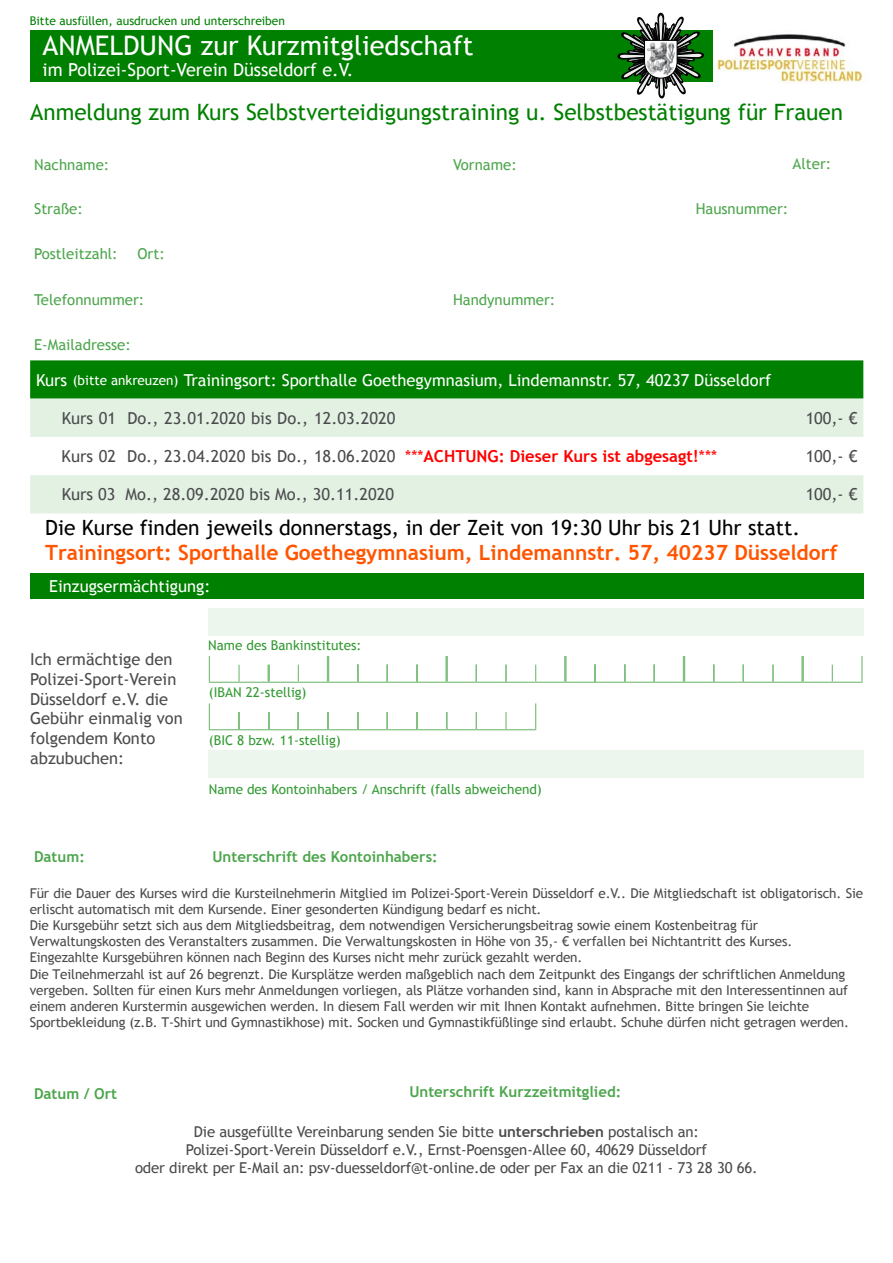
<style>
.page{position:relative;width:893px;height:1263px;background:#fff}
.page>*{position:absolute;margin:0;border:0;box-sizing:border-box;transform-origin:0 0}
.t1{font:27px "Trebuchet MS";color:#fff}
.t2{font:22.5px "Trebuchet MS";color:#008000}
.t3{font:700 21px "Trebuchet MS";color:#f50}
.t4{font:21px "Trebuchet MS";color:#000}
.t5{font:18px "Trebuchet MS";color:#fff}
.t6{font:16.5px/19.8px "Trebuchet MS";color:#4b4b4d}
.t7{font:16.5px "Trebuchet MS";color:#fff}
.t8{font:15px "Trebuchet MS";letter-spacing:-.01em;color:#4b4b4d}
.t9{font:15px "Trebuchet MS";color:#4da64d}
.t10{font:700 15px "Trebuchet MS";color:#4da64d}
.t11{font:13.5px/16.2px "Trebuchet MS";letter-spacing:-.01em;color:#4b4b4d}
.t12{font:13.5px "Trebuchet MS";color:#339a33}
.t13{font:13.5px "Trebuchet MS";color:#fff}
.t14{font:12px "Trebuchet MS";color:#008000}
.s1{font-size:16.5px}
.s2{color:#f00}
.s3{font-weight:700;color:#f00}
.s4{font-weight:700}
</style>
<div class="page">
<div style="left:208px;top:750px;width:655px;height:28px;background:#edf6ed"></div>
<svg style="left:209px;top:656px;width:1px;height:26px"></svg>
<hr style="left:861px;top:656px;width:2px;height:26px;background:#80c080">
<hr style="left:209px;top:682px;width:30px;height:1px;background:#80c080">
<hr style="left:239px;top:682px;width:30px;height:1px;background:#80c080">
<hr style="left:298px;top:682px;width:30px;height:1px;background:#80c080">
<hr style="left:328px;top:682px;width:30px;height:1px;background:#80c080">
<hr style="left:387px;top:682px;width:30px;height:1px;background:#80c080">
<hr style="left:417px;top:682px;width:30px;height:1px;background:#80c080">
<hr style="left:476px;top:682px;width:30px;height:1px;background:#80c080">
<hr style="left:506px;top:682px;width:30px;height:1px;background:#80c080">
<hr style="left:565px;top:682px;width:30px;height:1px;background:#80c080">
<hr style="left:595px;top:682px;width:30px;height:1px;background:#80c080">
<hr style="left:654px;top:682px;width:30px;height:1px;background:#80c080">
<hr style="left:684px;top:682px;width:30px;height:1px;background:#80c080">
<hr style="left:743px;top:682px;width:30px;height:1px;background:#80c080">
<hr style="left:773px;top:682px;width:30px;height:1px;background:#80c080">
<hr style="left:832px;top:682px;width:31px;height:1px;background:#80c080">
<svg style="left:238px;top:664px;width:2px;height:18px"></svg>
<svg style="left:357px;top:664px;width:31px;height:19px"></svg>
<svg style="left:416px;top:664px;width:2px;height:18px"></svg>
<svg style="left:447px;top:664px;width:30px;height:19px"></svg>
<svg style="left:505px;top:664px;width:2px;height:18px"></svg>
<svg style="left:535px;top:664px;width:30px;height:19px"></svg>
<svg style="left:594px;top:664px;width:2px;height:18px"></svg>
<svg style="left:624px;top:664px;width:31px;height:19px"></svg>
<svg style="left:713px;top:664px;width:31px;height:19px"></svg>
<svg style="left:772px;top:664px;width:2px;height:18px"></svg>
<svg style="left:803px;top:664px;width:30px;height:19px"></svg>
<hr style="left:327px;top:656px;width:2px;height:26px;background:#80c080">
<hr style="left:564px;top:656px;width:3px;height:26px;background:#80c080">
<svg style="left:267px;top:664px;width:32px;height:19px"></svg>
<hr style="left:445px;top:656px;width:3px;height:26px;background:#80c080">
<hr style="left:683px;top:656px;width:2px;height:26px;background:#80c080">
<hr style="left:801px;top:656px;width:3px;height:26px;background:#80c080">
<svg style="left:209px;top:703px;width:1px;height:26px"></svg>
<hr style="left:209px;top:729px;width:30px;height:1px;background:#80c080">
<hr style="left:239px;top:729px;width:30px;height:1px;background:#80c080">
<hr style="left:298px;top:729px;width:30px;height:1px;background:#80c080">
<hr style="left:328px;top:729px;width:30px;height:1px;background:#80c080">
<hr style="left:387px;top:729px;width:30px;height:1px;background:#80c080">
<hr style="left:417px;top:729px;width:30px;height:1px;background:#80c080">
<hr style="left:476px;top:729px;width:30px;height:1px;background:#80c080">
<hr style="left:506px;top:729px;width:30px;height:1px;background:#80c080">
<svg style="left:238px;top:712px;width:2px;height:17px"></svg>
<svg style="left:268px;top:712px;width:31px;height:18px"></svg>
<svg style="left:327px;top:712px;width:2px;height:17px"></svg>
<svg style="left:357px;top:712px;width:31px;height:18px"></svg>
<svg style="left:416px;top:712px;width:2px;height:17px"></svg>
<svg style="left:446px;top:712px;width:31px;height:18px"></svg>
<svg style="left:505px;top:712px;width:2px;height:17px"></svg>
<svg style="left:535px;top:703px;width:1px;height:26px"></svg>
<div style="left:209px;top:608px;width:655px;height:28px;background:#edf6ed"></div>
<div style="left:30px;top:30px;width:833px;height:51px;background:#008000"></div>
<svg style="left:615px;top:12px;width:91px;height:87px"></svg>
<img style="left:646px;top:42px;width:29px;height:33px">
<img style="left:713px;top:30px;width:150px;height:54px">
<div style="left:30px;top:360px;width:833px;height:39px;background:#008000"></div>
<svg style="left:30px;top:399px;width:833px;height:114px;fill:#e3f1e3"></svg>
<div style="left:30px;top:573px;width:833px;height:25px;background:#008000"></div>
<p class="t14" style="left:30px;top:13px;width:257px">Bitte ausfüllen, ausdrucken und unterschreiben</p>
<p class="t1" style="left:43px;top:28px;width:432px">ANMELDUNG zur Kurzmitgliedschaft</p>
<p class="t5" style="left:43px;top:59px;width:312px">im Polizei-Sport-Verein Düsseldorf e.V.</p>
<p class="t2" style="left:30px;top:98px;width:814px">Anmeldung zum Kurs Selbstverteidigungstraining u. Selbstbestätigung für Frauen</p>
<p class="t9" style="left:34px;top:155px;width:77px">Nachname:</p>
<p class="t9" style="left:34px;top:199px;width:50px">Straße:</p>
<p class="t9" style="left:34px;top:245px;width:85px">Postleitzahl:</p>
<p class="t9" style="left:34px;top:290px;width:112px">Telefonnummer:</p>
<p class="t9" style="left:34px;top:335px;width:98px">E-Mailadresse:</p>
<p class="t9" style="left:137px;top:245px;width:29px">Ort:</p>
<p class="t9" style="left:453px;top:155px;width:65px">Vorname:</p>
<p class="t9" style="left:793px;top:155px;width:40px">Alter:</p>
<p class="t9" style="left:696px;top:199px;width:94px">Hausnummer:</p>
<p class="t9" style="left:453px;top:290px;width:104px">Handynummer:</p>
<p class="t7" style="left:184px;top:369px;width:589px">Trainingsort: Sporthalle Goethegymnasium, Lindemannstr. 57, 40237 Düsseldorf</p>
<p class="t13" style="left:36px;top:371px;width:144px"><span class="s1">Kurs</span> (bitte ankreuzen)</p>
<p class="t6" style="left:62px;top:408px;width:335px">Kurs 01 Do., 23.01.2020 bis Do., 12.03.2020</p>
<p class="t6" style="left:62px;top:446px;width:657px">Kurs 02 Do., 23.04.2020 bis Do., 18.06.2020 <span class="s2">***</span><span class="s3">ACHTUNG: Dieser Kurs ist abgesagt!</span><span class="s2">***</span></p>
<p class="t6" style="left:62px;top:485px;width:334px">Kurs 03 Mo., 28.09.2020 bis Mo., 30.11.2020</p>
<p class="t6" style="left:806px;top:485px;width:53px">100,- €</p>
<p class="t6" style="left:806px;top:408px;width:53px">100,- €</p>
<p class="t6" style="left:806px;top:446px;width:53px">100,- €</p>
<h3 class="t4" style="left:45px;top:514px;width:757px">Die Kurse finden jeweils donnerstags, in der Zeit von 19:30 Uhr bis 21 Uhr statt.</h3>
<h3 class="t3" style="left:45px;top:539px;width:794px">Trainingsort: Sporthalle Goethegymnasium, Lindemannstr. 57, 40237 Düsseldorf</h3>
<p class="t7" style="left:49px;top:576px;width:163px">Einzugsermächtigung:</p>
<p class="t6" style="left:30px;top:649px;width:154px">Ich ermächtige den<br>Polizei-Sport-Verein<br>Düsseldorf e.V. die<br>Gebühr einmalig von folgendem Konto abzubuchen:</p>
<p class="t12" style="left:208px;top:637px;width:155px">Name des Bankinstitutes:</p>
<p class="t12" style="left:209px;top:684px;width:99px">(IBAN 22-stellig)</p>
<p class="t12" style="left:209px;top:732px;width:134px">(BIC 8 bzw. 11-stellig)</p>
<p class="t12" style="left:209px;top:780px;width:335px">Name des Kontoinhabers / Anschrift (falls abweichend)</p>
<p class="t10" style="left:34px;top:847px;width:52px">Datum:</p>
<p class="t10" style="left:212px;top:847px;width:227px">Unterschrift des Kontoinhabers:</p>
<p class="t11" style="left:30px;top:885px;width:835px">Für die Dauer des Kurses wird die Kursteilnehmerin Mitglied im Polizei-Sport-Verein Düsseldorf e.V.. Die Mitgliedschaft ist obligatorisch. Sie erlischt automatisch mit dem Kursende. Einer gesonderten Kündigung bedarf es nicht.<br>Die Kursgebühr setzt sich aus dem Mitgliedsbeitrag, dem notwendigen Versicherungsbeitrag sowie einem Kostenbeitrag für Verwaltungskosten des Veranstalters zusammen. Die Verwaltungskosten in Höhe von 35,- € verfallen bei Nichtantritt des Kurses.<br>Eingezahlte Kursgebühren können nach Beginn des Kurses nicht mehr zurück gezahlt werden.<br>Die Teilnehmerzahl ist auf 26 begrenzt. Die Kursplätze werden maßgeblich nach dem Zeitpunkt des Eingangs der schriftlichen Anmeldung vergeben. Sollten für einen Kurs mehr Anmeldungen vorliegen, als Plätze vorhanden sind, kann in Absprache mit den Interessentinnen auf einem anderen Kurstermin ausgewichen werden. In diesem Fall werden wir mit Ihnen Kontakt aufnehmen. Bitte bringen Sie leichte Sportbekleidung (z.B. T-Shirt und Gymnastikhose) mit. Socken und Gymnastikfüßlinge sind erlaubt. Schuhe dürfen nicht getragen werden.</p>
<p class="t10" style="left:34px;top:1084px;width:85px">Datum / Ort</p>
<p class="t10" style="left:409px;top:1082px;width:213px">Unterschrift Kurzzeitmitglied:</p>
<p class="t8" style="left:194px;top:1122px;width:507px">Die ausgefüllte Vereinbarung senden Sie bitte <span class="s4">unterschrieben</span> postalisch an:</p>
<p class="t8" style="left:186px;top:1140px;width:523px">Polizei-Sport-Verein Düsseldorf e.V., Ernst-Poensgen-Allee 60, 40629 Düsseldorf</p>
<p class="t8" style="left:135px;top:1158px;width:624px">oder direkt per E-Mail an: psv-duesseldorf@t-online.de oder per Fax an die 0211 - 73 28 30 66.</p>
</div>
